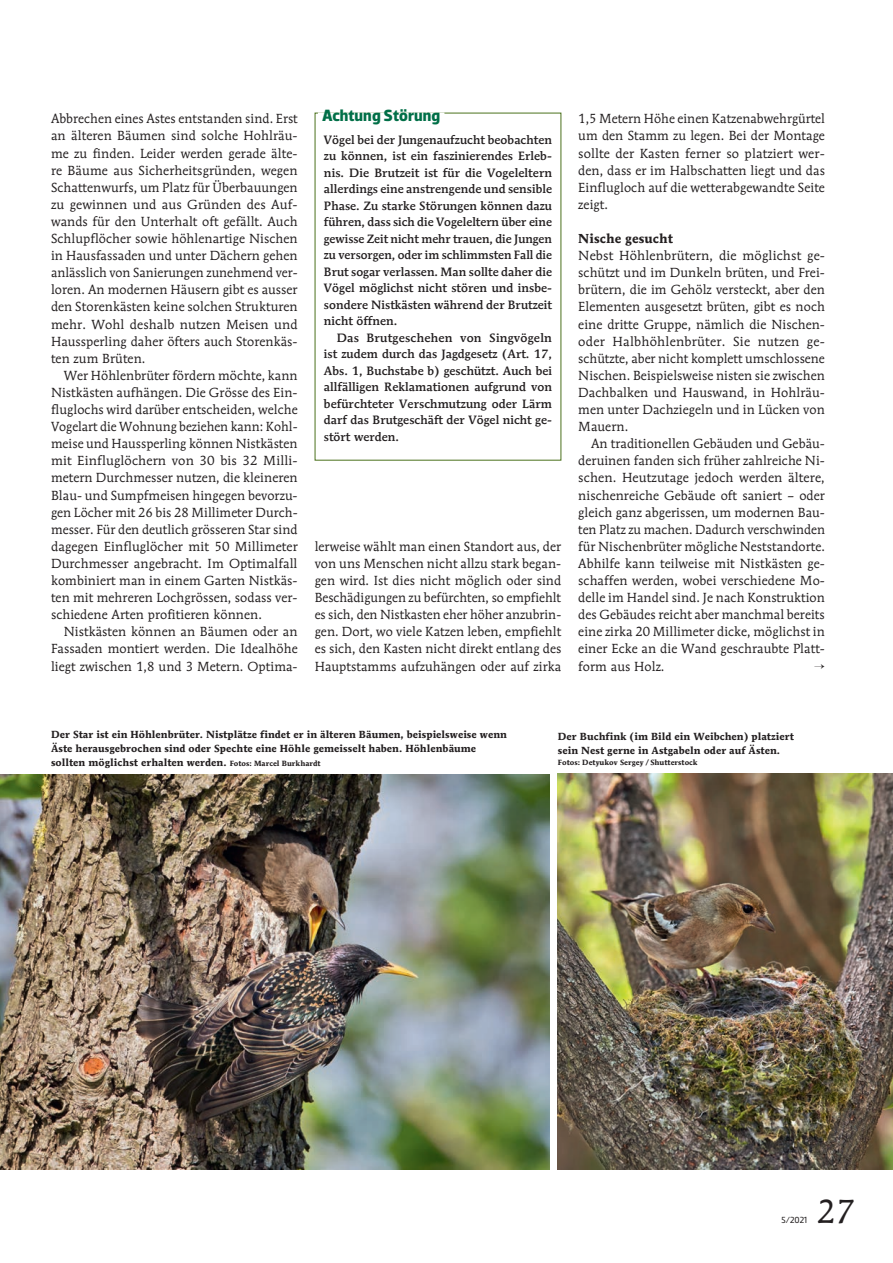
<style>
.page{position:relative;width:893px;height:1263px;background:#fff}
.page>*{position:absolute;margin:0;border:0;box-sizing:border-box;transform-origin:0 0}
.t1{font:33px "Mendoza Roman";color:#231f20}
.t2{font:700 16.5px "Dobra";letter-spacing:.005em;color:#006f47}
.t3{font:13.05px/17.1px "Mendoza Roman";letter-spacing:.005em;color:#231f20;text-align:justify}
.t4{font:700 12.9px "Mendoza Roman";letter-spacing:.005em;color:#231f20}
.t5{font:500 12px/16.5px "Mendoza Roman";letter-spacing:.005em;color:#231f20;text-align:justify}
.t6{font:700 10.2px/14.2px "Mendoza Roman";letter-spacing:.005em;color:#231f20}
.t7{font:9px "Dobra";color:#231f20}
.t8{font:700 7.5px "Mendoza Roman";letter-spacing:.005em;color:#231f20}
.s1{font-size:7.5px}
</style>
<div class="page">
<img style="left:558px;top:774px;width:335px;height:395px">
<img style="left:0;top:775px;width:549px;height:394px">
<p class="t3" style="left:51px;top:110px;width:248px">Abbrechen eines Astes entstanden sind. Erst an älteren Bäumen sind solche Hohlräu&shy;me zu finden. Leider werden gerade älte&shy;re Bäume aus Sicherheitsgründen, wegen Schattenwurfs, um Platz für Überbauungen zu gewinnen und aus Gründen des Auf&shy;wands für den Unterhalt oft gefällt. Auch Schlupflöcher sowie höhlenartige Nischen in Hausfassaden und unter Dächern gehen anlässlich von Sanierungen zunehmend ver&shy;loren. An modernen Häusern gibt es ausser den Storenkästen keine solchen Strukturen mehr. Wohl deshalb nutzen Meisen und Haussperling daher öfters auch Storenkäs&shy;ten zum Brüten.</p>
<p class="t3" style="left:51px;top:367px;width:248px;text-indent:13px">Wer Höhlenbrüter fördern möchte, kann Nistkästen aufhängen. Die Grösse des Ein&shy;fluglochs wird darüber entscheiden, welche Vogelart die Wohnung beziehen kann: Kohl&shy;meise und Haussperling können Nistkästen mit Einfluglöchern von 30 bis 32 Milli&shy;metern Durchmesser nutzen, die kleineren Blau- und Sumpfmeisen hingegen bevorzu&shy;gen Löcher mit 26 bis 28 Millimeter Durch&shy;messer. Für den deutlich grösseren Star sind dagegen Einfluglöcher mit 50 Millimeter Durchmesser angebracht. Im Optimalfall kombiniert man in einem Garten Nistkäs&shy;ten mit mehreren Lochgrössen, sodass ver&shy;schiedene Arten profitieren können.</p>
<p class="t3" style="left:51px;top:623px;width:248px;text-indent:13px">Nistkästen können an Bäumen oder an Fassaden montiert werden. Die Idealhöhe liegt zwischen 1,8 und 3 Metern. Optima-</p>
<p class="t2" style="left:322px;top:106px;width:120px">Achtung Störung</p>
<p class="t5" style="left:324px;top:131px;width:230px">Vögel bei der Jungenaufzucht beobachten zu können, ist ein faszinierendes Erleb&shy;nis. Die Brutzeit ist für die Vogeleltern allerdings eine anstrengende und sensible Phase. Zu starke Störungen können dazu führen, dass sich die Vogeleltern über eine gewisse Zeit nicht mehr trauen, die Jungen zu versorgen, oder im schlimmsten Fall die Brut sogar verlassen. Man sollte daher die Vögel möglichst nicht stören und insbe&shy;sondere Nistkästen während der Brutzeit nicht öffnen.</p>
<p class="t5" style="left:324px;top:329px;width:230px;text-indent:13px">Das Brutgeschehen von Singvögeln ist zudem durch das Jagdgesetz (Art. 17, Abs. 1, Buchstabe b) geschützt. Auch bei allfälligen Reklamationen aufgrund von befürchteter Verschmutzung oder Lärm darf das Brutgeschäft der Vögel nicht ge&shy;stört werden.</p>
<p class="t3" style="left:315px;top:538px;width:248px">lerweise wählt man einen Standort aus, der von uns Menschen nicht allzu stark began&shy;gen wird. Ist dies nicht möglich oder sind Beschädigungen zu befürchten, so empfiehlt es sich, den Nistkasten eher höher anzubrin&shy;gen. Dort, wo viele Katzen leben, empfiehlt es sich, den Kasten nicht direkt entlang des Hauptstamms aufzuhängen oder auf zirka</p>
<p class="t3" style="left:578px;top:110px;width:248px">1,5 Metern Höhe einen Katzenabwehrgürtel um den Stamm zu legen. Bei der Montage sollte der Kasten ferner so platziert wer&shy;den, dass er im Halbschatten liegt und das Einflugloch auf die wetterabgewandte Seite zeigt.</p>
<p class="t4" style="left:578px;top:230px;width:96px">Nische gesucht</p>
<p class="t3" style="left:578px;top:247px;width:248px">Nebst Höhlenbrütern, die möglichst ge&shy;schützt und im Dunkeln brüten, und Frei&shy;brütern, die im Gehölz versteckt, aber den Elementen ausgesetzt brüten, gibt es noch eine dritte Gruppe, nämlich die Nischen&shy;oder Halbhöhlenbrüter. Sie nutzen ge&shy;schützte, aber nicht komplett umschlossene Nischen. Beispielsweise nisten sie zwischen Dachbalken und Hauswand, in Hohlräu&shy;men unter Dachziegeln und in Lücken von Mauern.</p>
<p class="t3" style="left:578px;top:435px;width:248px;text-indent:13px">An traditionellen Gebäuden und Gebäu&shy;deruinen fanden sich früher zahlreiche Ni&shy;schen. Heutzutage jedoch werden ältere, nischenreiche Gebäude oft saniert – oder gleich ganz abgerissen, um modernen Bau&shy;ten Platz zu machen. Dadurch verschwinden für Nischenbrüter mögliche Neststandorte.<br>Abhilfe kann teilweise mit Nistkästen ge&shy;schaffen werden, wobei verschiedene Mo&shy;delle im Handel sind. Je nach Konstruktion des Gebäudes reicht aber manchmal bereits eine zirka 20 Millimeter dicke, möglichst in einer Ecke an die Wand geschraubte Platt&shy;form aus Holz.</p>
<p class="t6" style="left:51px;top:727px;width:457px">Der Star ist ein Höhlenbrüter. Nistplätze findet er in älteren Bäumen, beispielsweise wenn<br>Äste herausgebrochen sind oder Spechte eine Höhle gemeisselt haben. Höhlenbäume sollten möglichst erhalten werden. <span class="s1">Fotos: Marcel Burkhardt</span></p>
<p class="t6" style="left:558px;top:729px;width:238px">Der Buchfink (im Bild ein Weibchen) platziert sein Nest gerne in Astgabeln oder auf Ästen.</p>
<p class="t8" style="left:558px;top:758px;width:141px">Fotos: Detyukov Sergey /Shutterstock</p>
<p class="t7" style="left:781px;top:1214px;width:27px">5/2021</p>
<h1 class="t1" style="left:817px;top:1191px;width:39px">27</h1>
</div>
